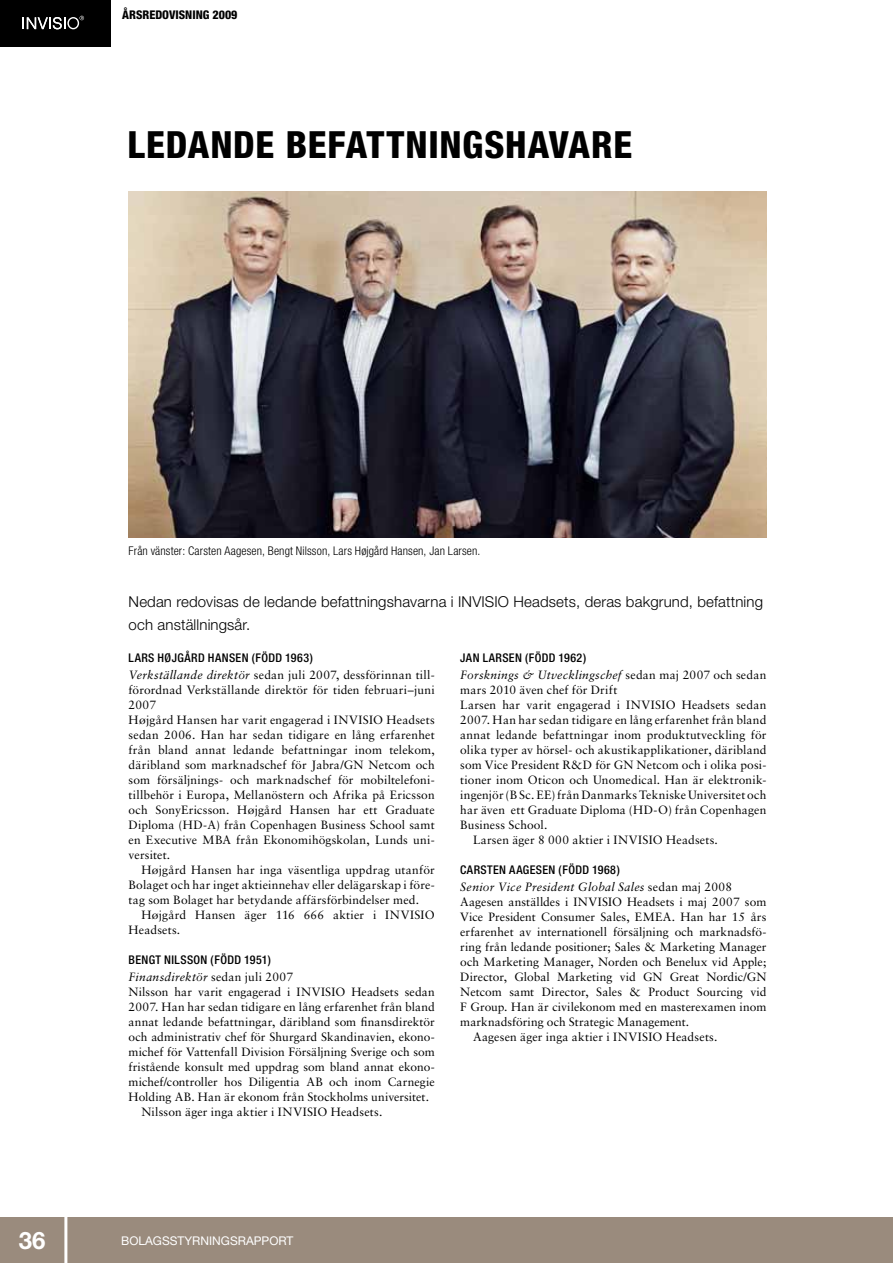
<style>
.page{position:relative;width:893px;height:1263px;background:#fff}
.page>*{position:absolute;margin:0;border:0;box-sizing:border-box;transform-origin:0 0}
.t1{font:800 condensed 37.5px "Helvetica Neue";letter-spacing:.02em;color:#000}
.t2{font:700 24px "Helvetica Neue";color:#fff}
.t3{font:300 15px/22.5px "Helvetica Neue";letter-spacing:.01em;color:#000}
.t4{font:12px/15px "Sabon LT";letter-spacing:.01em;color:#000}
.t5{font:italic 12px "Sabon LT";letter-spacing:.02em;color:#000}
.t6{font:500 condensed 12px "Helvetica Neue";letter-spacing:.03em;color:#000}
.t7{font:300 condensed 12px "Helvetica Neue";letter-spacing:.01em;color:#000}
.t8{font:12px "Helvetica Neue";color:#fff}
.t9{font:800 condensed 12px "Helvetica Neue";color:#000}
.s1{font-style:italic}
.s2{font-style:normal}
</style>
<div class="page">
<div style="left:0;top:1217px;width:893px;height:46px;background:#9a8b7d"></div>
<hr style="left:64px;top:1210px;width:3px;height:53px;background:#fff">
<div style="left:0;top:0;width:111px;height:46px;background:#000"></div>
<svg style="left:23px;top:16px;width:61px;height:13px"></svg>
<img style="left:129px;top:191px;width:637px;height:347px">
<p class="t9" style="left:122px;top:7px;width:117px">ÅRSREDOVISNING 2009</p>
<h1 class="t1" style="left:128px;top:121px;width:506px">LEDANDE BEFATTNINGSHAVARE</h1>
<h2 class="t2" style="left:19px;top:1226px;width:28px">36</h2>
<p class="t7" style="left:129px;top:544px;width:353px">Från vänster: Carsten Aagesen, Bengt Nilsson, Lars Højgård Hansen, Jan Larsen.</p>
<p class="t3" style="left:129px;top:591px;width:636px">Nedan redovisas de ledande befattningshavarna i INVISIO Headsets, deras bakgrund, befattning och anställningsår.</p>
<p class="t6" style="left:129px;top:650px;width:95px">LARS HØJGÅRD HANSEN</p>
<p class="t6" style="left:252px;top:650px;width:63px">(FÖDD 1963)</p>
<p class="t4" style="left:129px;top:667px;width:308px"><span class="s1">Verkställande direktör</span> sedan juli 2007, dessförinnan till&shy;förordnad Verkställande direktör för tiden februari–juni 2007<br>Højgård Hansen har varit engagerad i INVISIO Headsets sedan 2006. Han har sedan tidigare en lång erfarenhet från bland annat ledande befattningar inom telekom, däribland som marknadschef för Jabra/GN Netcom och som försäljnings- och marknadschef för mobiltelefoni&shy;tillbehör i Europa, Mellanöstern och Afrika på Ericsson och SonyEricsson. Højgård Hansen har ett Graduate Diploma (HD-A) från Copenhagen Business School samt en Executive MBA från Ekonomihögskolan, Lunds uni&shy;versitet.</p>
<p class="t4" style="left:129px;top:862px;width:308px;text-align:justify;text-indent:13px">Højgård Hansen har inga väsentliga uppdrag utanför Bolaget och har inget aktieinnehav eller delägarskap i före&shy;tag som Bolaget har betydande affärsförbindelser med.</p>
<p class="t4" style="left:129px;top:907px;width:308px;text-indent:13px">Højgård Hansen äger 116 666 aktier i INVISIO<br>Headsets.</p>
<p class="t6" style="left:129px;top:952px;width:15px">BENGT</p>
<p class="t6" style="left:164px;top:952px;width:15px">NILSSON</p>
<p class="t6" style="left:211px;top:952px;width:62px">(FÖDD 1951)</p>
<p class="t5" style="left:129px;top:970px;width:166px">Finansdirektör <span class="s2">sedan juli 2007</span></p>
<p class="t4" style="left:129px;top:984px;width:308px">Nilsson har varit engagerad i INVISIO Headsets sedan</p>
<p class="t4" style="left:129px;top:999px;width:308px">2007. Han har sedan tidigare en lång erfarenhet från bland</p>
<p class="t4" style="left:129px;top:1014px;width:308px">annat ledande befattningar, däribland som finansdirektör</p>
<p class="t4" style="left:129px;top:1029px;width:308px">och administrativ chef för Shurgard Skandinavien, ekono-</p>
<p class="t4" style="left:129px;top:1044px;width:308px">michef för Vattenfall Division Försäljning Sverige och som</p>
<p class="t4" style="left:129px;top:1059px;width:308px">fristående konsult med uppdrag som bland annat ekono-</p>
<p class="t4" style="left:129px;top:1074px;width:308px">michef/controller hos Diligentia AB och inom Carnegie</p>
<p class="t4" style="left:129px;top:1089px;width:302px">Holding AB. Han är ekonom från Stockholms universitet.</p>
<p class="t4" style="left:141px;top:1104px;width:243px">Nilsson äger inga aktier i INVISIO Headsets.</p>
<p class="t6" style="left:460px;top:650px;width:8px">JAN</p>
<p class="t6" style="left:483px;top:650px;width:27px">LARSEN</p>
<p class="t6" style="left:525px;top:650px;width:63px">(FÖDD 1962)</p>
<p class="t5" style="left:460px;top:668px;width:308px">Forsknings &amp; Utvecklingschef <span class="s2">sedan maj 2007 och sedan</span></p>
<p class="t4" style="left:460px;top:682px;width:159px">mars 2010 även chef för Drift</p>
<p class="t4" style="left:460px;top:697px;width:308px">Larsen har varit engagerad i INVISIO Headsets sedan</p>
<p class="t4" style="left:460px;top:712px;width:308px">2007. Han har sedan tidigare en lång erfarenhet från bland</p>
<p class="t4" style="left:460px;top:727px;width:308px">annat ledande befattningar inom produktutveckling för</p>
<p class="t4" style="left:460px;top:742px;width:308px">olika typer av hörsel- och akustikapplikationer, däribland</p>
<p class="t4" style="left:460px;top:757px;width:308px">som Vice President R&amp;D för GN Netcom och i olika posi-</p>
<p class="t4" style="left:460px;top:772px;width:308px">tioner inom Oticon och Unomedical. Han är elektronik-</p>
<p class="t4" style="left:460px;top:787px;width:308px">ingenjör (B Sc. EE) från Danmarks Tekniske Universitet och</p>
<p class="t4" style="left:460px;top:802px;width:308px">har även ett Graduate Diploma (HD-O) från Copenhagen</p>
<p class="t4" style="left:460px;top:817px;width:89px">Business School.</p>
<p class="t4" style="left:473px;top:832px;width:246px">Larsen äger 8 000 aktier i INVISIO Headsets.</p>
<p class="t6" style="left:460px;top:862px;width:28px">CARSTEN</p>
<p class="t6" style="left:509px;top:862px;width:15px">AAGESEN</p>
<p class="t6" style="left:559px;top:862px;width:63px">(FÖDD 1968)</p>
<p class="t5" style="left:460px;top:880px;width:273px">Senior Vice President Global Sales <span class="s2">sedan maj 2008</span></p>
<p class="t4" style="left:460px;top:894px;width:308px">Aagesen anställdes i INVISIO Headsets i maj 2007 som</p>
<p class="t4" style="left:460px;top:909px;width:308px">Vice President Consumer Sales, EMEA. Han har 15 års</p>
<p class="t4" style="left:460px;top:924px;width:308px">erfarenhet av internationell försäljning och marknadsfö-</p>
<p class="t4" style="left:460px;top:939px;width:308px">ring från ledande positioner; Sales &amp; Marketing Manager</p>
<p class="t4" style="left:460px;top:954px;width:308px">och Marketing Manager, Norden och Benelux vid Apple;</p>
<p class="t4" style="left:460px;top:969px;width:308px">Director, Global Marketing vid GN Great Nordic/GN</p>
<p class="t4" style="left:460px;top:984px;width:308px">Netcom samt Director, Sales &amp; Product Sourcing vid</p>
<p class="t4" style="left:460px;top:999px;width:308px">F Group. Han är civilekonom med en masterexamen inom</p>
<p class="t4" style="left:460px;top:1014px;width:230px">marknadsföring och Strategic Management.</p>
<p class="t4" style="left:473px;top:1029px;width:246px">Aagesen äger inga aktier i INVISIO Headsets.</p>
<p class="t8" style="left:121px;top:1233px;width:174px">BOLAGSSTYRNINGSRAPPORT</p>
</div>
